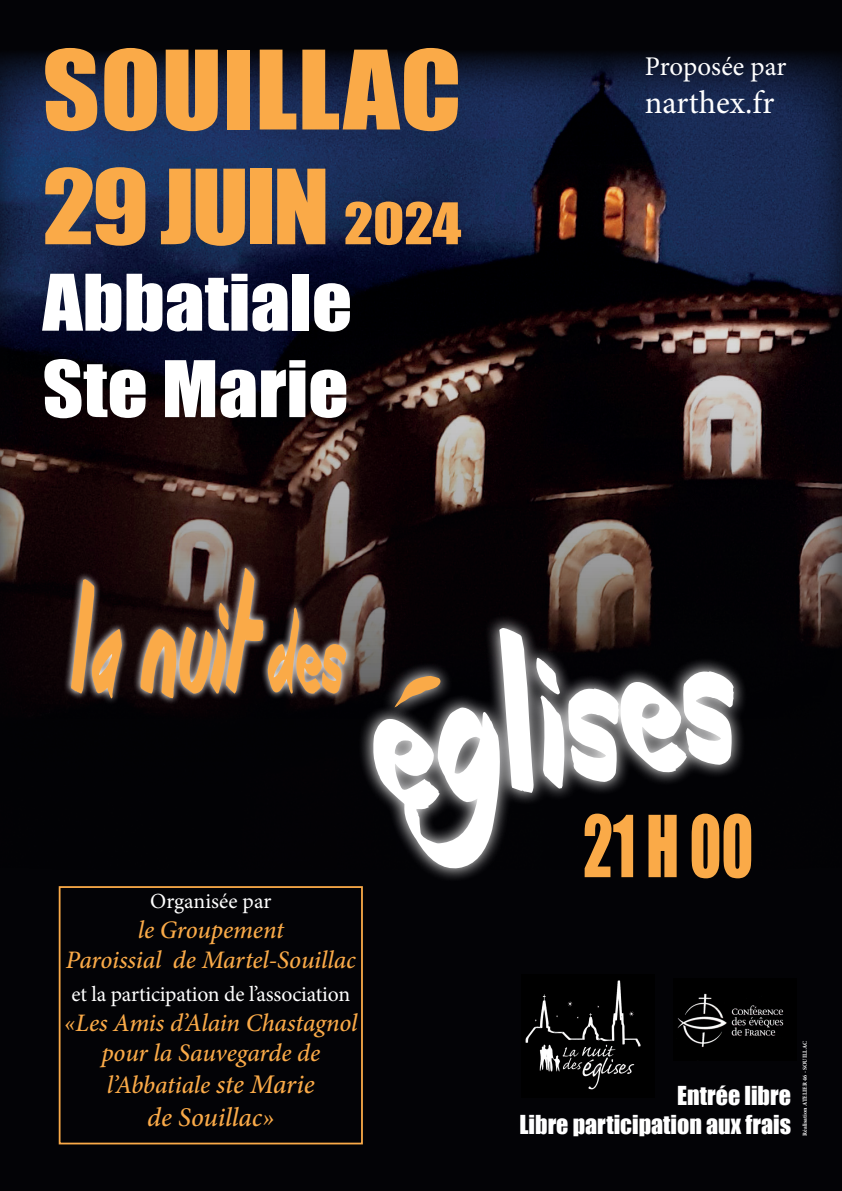
<style>
.page{position:relative;width:842px;height:1191px;background:#030306}
.page>*{position:absolute;margin:0;border:0;box-sizing:border-box;transform-origin:0 0}
.t1{font:188.6px "Beginningof Summer";color:#fff;scale:.69 1}
.t2{font:128.9px "Beginningof Summer";color:#faaa48;scale:.56 1}
.t3{font:101px "Impact";letter-spacing:.005em;color:#faaa48;scale:1.1 1}
.t4{font:95.6px "Impact";letter-spacing:-.03em;color:#faaa48;scale:1.1 1}
.t5{font:78.9px "Impact";color:#faaa48;scale:.75 1}
.t6{font:72px/86.4px "Impact";color:#fff;scale:1.1 1}
.t7{font:32.4px "Minion Pro";color:#fff}
.t8{font:27px "Minion Pro";color:#fff}
.t9{font:italic 500 27px "Minion Pro";letter-spacing:-.005em;color:#faaa48}
.t10{font:italic 500 25.2px/30.2px "Minion Pro";letter-spacing:-.01em;color:#faaa48;text-align:center}
.t11{font:24px/28.8px "Impact";color:#fff;text-align:right}
.t12{font:21.6px "Minion Pro";letter-spacing:-.01em;color:#fff}
.t13{font:700 6px "Minion Pro";color:#fff}
.s1{font-size:53px}
.s2{font-size:98.7px}
.s3{font-size:27px}
</style>
<div class="page">
<img style="left:0;top:50px;width:842px;height:827px">
<svg style="left:64px;top:560px;width:290px;height:145px;background:#595050"></svg>
<svg style="left:332px;top:580px;width:449px;height:314px;background:#3d3b3c"></svg>
<svg style="left:372px;top:658px;width:90px;height:65px;background:#38302a"></svg>
<div style="left:59px;top:886px;width:304px;height:258px;border:2px solid #faaa48"></div>
<img style="left:673px;top:978px;width:124px;height:82px">
<img style="left:522px;top:974px;width:132px;height:123px">
<h3 class="t3" style="left:43px;top:11px;width:382px">SOUILLAC</h3>
<h3 class="t4" style="left:43px;top:133px;width:382px">29 JUIN <span class="s1">2024</span></h3>
<h3 class="t6" style="left:43px;top:257px;width:283px">Abbatiale<br>Ste Marie</h3>
<p class="t8" style="left:645px;top:48px;width:143px">Proposée par</p>
<p class="t7" style="left:645px;top:81px;width:131px">narthex.fr</p>
<h2 class="t2" style="left:71px;top:567px;width:492px">La nuit <span class="s2">des</span></h2>
<p class="t12" style="left:150px;top:886px;width:123px">Organisée par</p>
<p class="t10" style="left:66px;top:914px;width:291px">le Groupement<br>Paroissial de Martel-Souillac</p>
<p class="t12" style="left:71px;top:979px;width:280px">et la participation de l’association</p>
<p class="t10" style="left:64px;top:1007px;width:295px">«Les Amis d’Alain Chastagnol pour la Sauvegarde de</p>
<p class="t10" style="left:107px;top:1070px;width:209px">l’Abbatiale <span class="s3">ste Marie</span></p>
<p class="t9" style="left:147px;top:1098px;width:129px">de Souillac»</p>
<h1 class="t1" style="left:360px;top:630px;width:532px;rotate:-8deg">eglises</h1>
<h3 class="t5" style="left:583px;top:785px;width:229px">21 H 00</h3>
<p class="t11" style="left:519px;top:1080px;width:273px">Entrée libre<br>Libre participation aux frais</p>
<p class="t13" style="left:800px;top:1135px;width:96px;rotate:-90deg">Réalisation ATELIER 46 - SOUILLAC</p>
</div>
